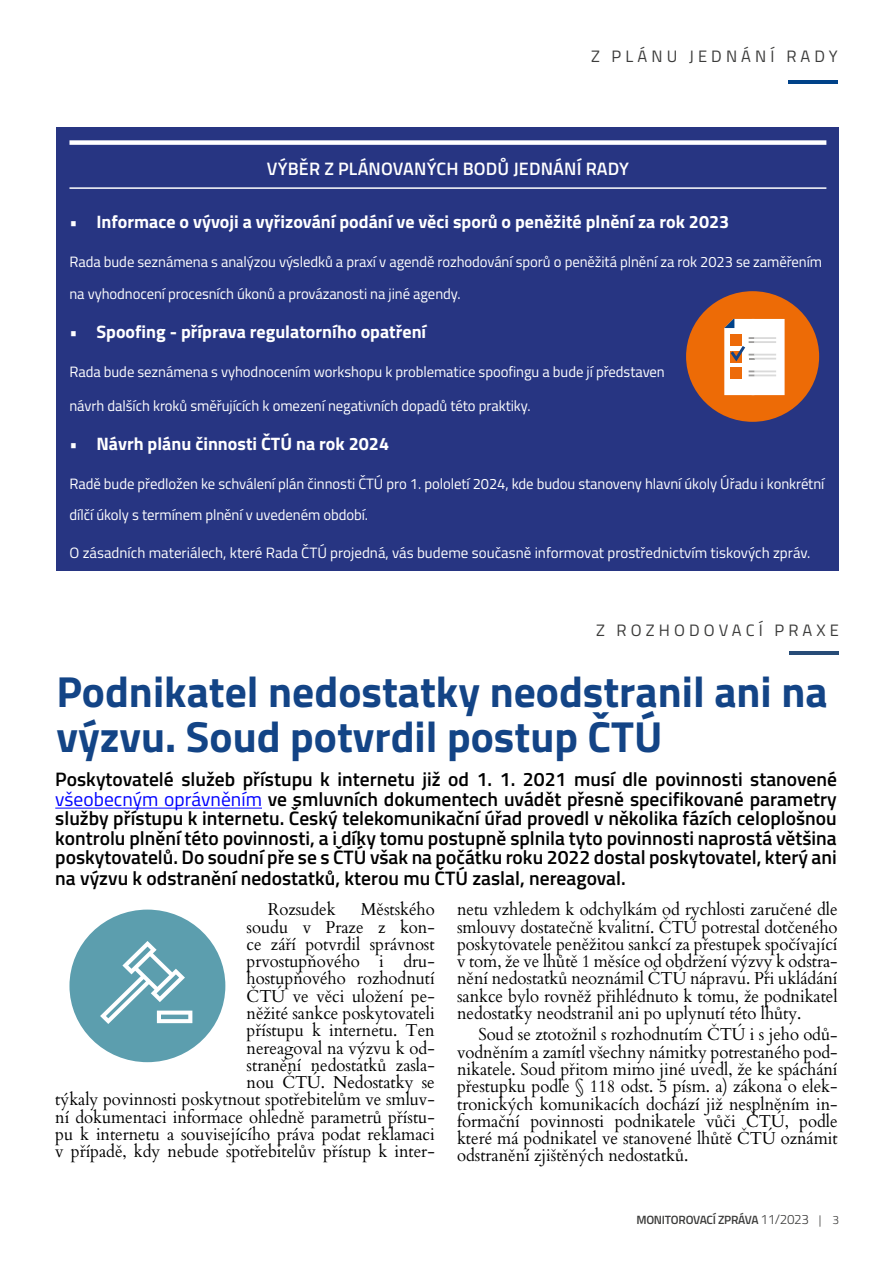
<style>
.page{position:relative;width:893px;height:1263px;background:#fff}
.page>*{position:absolute;margin:0;border:0;box-sizing:border-box;transform-origin:0 0}
.t1{font:700 43.5px/45px "Titillium";color:#134486}
.t2{font:600 19.5px/19.8px "Titillium";color:#000;text-align:justify}
.t3{font:700 18px "Titillium";color:#fff}
.t4{font:600 18px "Titillium";letter-spacing:.01em;color:#fff}
.t5{font:17.25px/17.2px "Cardo";letter-spacing:-.005em;color:#000;text-align:justify}
.t6{font:16.5px "Titillium";letter-spacing:.25em;color:#3c3c3b}
.t7{font:15px/32.2px "Titillium";letter-spacing:-.005em;color:#fff}
.t8{font:600 12px "Titillium";letter-spacing:-.02em;color:#3c3c3b}
.s1{font-weight:400;color:#00f}
.s2{font-weight:300;font-size:13.5px}
.s3{font-weight:300}
</style>
<div class="page">
<hr style="left:788px;top:80px;width:50px;height:4px;background:#004289">
<hr style="left:790px;top:651px;width:49px;height:4px;background:#274c77">
<div style="left:57px;top:128px;width:782px;height:443px;background:#273582"></div>
<div style="left:69px;top:140px;width:757px;height:5px;background:#fff"></div>
<hr style="left:69px;top:187px;width:757px;height:2px;background:#fff">
<div style="left:686px;top:291px;width:133px;height:131px;background:#ed6b06;border-radius:50%"></div>
<div style="left:752px;top:319px;width:33px;height:76px;background:#fff"></div>
<svg style="left:724px;top:319px;width:52px;height:76px"></svg>
<hr style="left:55px;top:808px;width:207px;height:1px;background:#00f">
<div style="left:69px;top:909px;width:156px;height:153px;background:#5c9eae;border-radius:50%"></div>
<svg style="left:100px;top:941px;width:92px;height:83px"></svg>
<p class="t6" style="left:591px;top:44px;width:248px">Z PLÁNU JEDNÁNÍ RADY</p>
<p class="t4" style="left:267px;top:155px;width:364px">VÝBĚR Z PLÁNOVANÝCH BODŮ JEDNÁNÍ RADY</p>
<p class="t3" style="left:69px;top:208px;width:661px">• Informace o vývoji a vyřizování podání ve věci sporů o peněžité plnění za rok 2023</p>
<p class="t7" style="left:69px;top:245px;width:754px">Rada bude seznámena s analýzou výsledků a praxí v agendě rozhodování sporů o peněžitá plnění za rok 2023 se zaměřením na vyhodnocení procesních úkonů a provázanosti na jiné agendy.</p>
<p class="t3" style="left:69px;top:318px;width:358px">• Spoofing - příprava regulatorního opatření</p>
<p class="t7" style="left:69px;top:355px;width:597px">Rada bude seznámena s vyhodnocením workshopu k problematice spoofingu a bude jí představen</p>
<p class="t7" style="left:69px;top:389px;width:463px">návrh dalších kroků směřujících k omezení negativních dopadů této praktiky.</p>
<p class="t3" style="left:69px;top:430px;width:321px">• Návrh plánu činnosti ČTÚ na rok 2024</p>
<p class="t7" style="left:69px;top:468px;width:756px;line-height:30.5px">Radě bude předložen ke schválení plán činnosti ČTÚ pro 1. pololetí 2024, kde budou stanoveny hlavní úkoly Úřadu i konkrétní dílčí úkoly s termínem plnění v uvedeném období.</p>
<p class="t7" style="left:69px;top:536px;width:742px">O zásadních materiálech, které Rada ČTÚ projedná, vás budeme současně informovat prostřednictvím tiskových zpráv.</p>
<p class="t6" style="left:596px;top:618px;width:245px">Z ROZHODOVACÍ PRAXE</p>
<h1 class="t1" style="left:56px;top:667px;width:773px">Podnikatel nedostatky neodstranil ani na výzvu. Soud potvrdil postup ČTÚ</h1>
<p class="t2" style="left:55px;top:769px;width:783px">Poskytovatelé služeb přístupu k internetu již od 1. 1. 2021 musí dle povinnosti stanovené <span class="s1">všeobecným oprávněním</span> ve smluvních dokumentech uvádět přesně specifikované parametry služby přístupu k internetu. Český telekomunikační úřad provedl v několika fázích celoplošnou kontrolu plnění této povinnosti, a i díky tomu postupně splnila tyto povinnosti naprostá většina poskytovatelů. Do soudní pře se s ČTÚ však na počátku roku 2022 dostal poskytovatel, který ani na výzvu k odstranění nedostatků, kterou mu ČTÚ zaslal, nereagoval.</p>
<p class="t5" style="left:268px;top:900px;width:69px">Rozsudek</p>
<p class="t5" style="left:55px;top:900px;width:381px;text-align:right">Městského<br>soudu v Praze z kon-<br>ce září potvrdil správnost<br>prvostupňového i dru-<br>hostupňového rozhodnutí<br>ČTÚ ve věci uložení pe-<br>něžité sankce poskytovateli<br>přístupu k internetu. Ten<br>nereagoval na výzvu k od-<br>stranění nedostatků zasla-<br>nou ČTÚ. Nedostatky se<br>týkaly povinnosti poskytnout spotřebitelům ve smluv&shy;ní dokumentaci informace ohledně parametrů přístu&shy;pu k internetu a souvisejícího práva podat reklamaci v případě, kdy nebude spotřebitelův přístup k inter-</p>
<p class="t5" style="left:457px;top:900px;width:382px">netu vzhledem k odchylkám od rychlosti zaručené dle smlouvy dostatečně kvalitní. ČTÚ potrestal dotčeného poskytovatele peněžitou sankcí za přestupek spočívající v tom, že ve lhůtě 1 měsíce od obdržení výzvy k odstra&shy;nění nedostatků neoznámil ČTÚ nápravu. Při ukládání sankce bylo rovněž přihlédnuto k tomu, že podnikatel nedostatky neodstranil ani po uplynutí této lhůty.</p>
<p class="t5" style="left:457px;top:1025px;width:382px;text-indent:21px">Soud se ztotožnil s rozhodnutím ČTÚ i s jeho odů&shy;vodněním a zamítl všechny námitky potrestaného pod&shy;nikatele. Soud přitom mimo jiné uvedl, že ke spáchání přestupku podle § 118 odst. 5 písm. a) zákona o elek&shy;tronických komunikacích dochází již nesplněním in&shy;formační povinnosti podnikatele vůči ČTÚ, podle které má podnikatel ve stanovené lhůtě ČTÚ oznámit odstranění zjištěných nedostatků.</p>
<p class="t8" style="left:636px;top:1211px;width:204px">MONITOROVACÍ ZPRÁVA <span class="s2">11/2023</span> <span class="s3">| 3</span></p>
</div>
